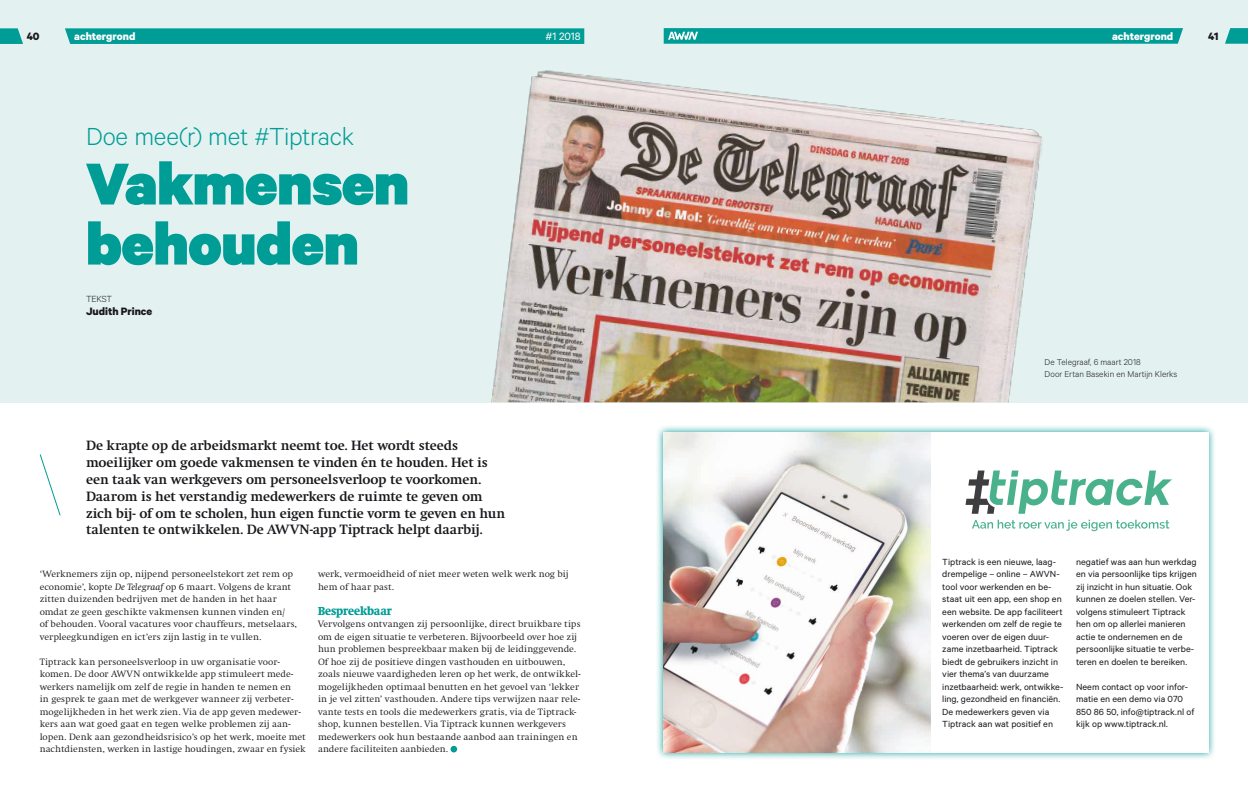
<style>
.page{position:relative;width:1248px;height:794px;background:#fff}
.page>*{position:absolute;margin:0;border:0;box-sizing:border-box;transform-origin:0 0}
.t1{font:900 66.5px/60px "Calibre";letter-spacing:-.005em;color:#009c96}
.t2{font:300 27.7px "Calibre";letter-spacing:-.015em;color:#009c96}
.t3{font:700 14px/16.8px "Swift";letter-spacing:-.01em;color:#1a171c}
.t4{font:700 12px "Calibre";color:#fff}
.t5{font:700 12px "Calibre";color:#1a171c}
.t6{font:700 condensed 12px "Swift";color:#009c96}
.t7{font:12px "Calibre";color:#fff}
.t8{font:10px/12.5px "Calibre";color:#1a171c}
.t9{font:300 10px "Calibre";letter-spacing:-.015em;color:#1a171c}
.t10{font:300 9.5px/12.5px "Swift";letter-spacing:.005em;color:#1a171c}
.t11{font:300 9.5px/12.5px "Calibre";letter-spacing:.005em;color:#1a171c}
.s1{font-weight:400;font-style:italic}
</style>
<div class="page">
<div style="left:0;top:0;width:1247px;height:402px;background:#e3f2f0"></div>
<svg style="left:0;top:28px;width:23px;height:16px"></svg>
<svg style="left:65px;top:28px;width:519px;height:16px;background:#069e98"></svg>
<div style="left:450px;top:746px;width:7px;height:6px;background:#009c96;border-radius:50%"></div>
<svg style="left:39px;top:454px;width:22px;height:62px"></svg>
<svg style="left:663px;top:28px;width:519px;height:16px;background:#0aa09a"></svg>
<svg style="left:1225px;top:28px;width:22px;height:16px"></svg>
<svg style="left:657px;top:426px;width:558px;height:333px;background:#cbe9e8"></svg>
<div style="left:663px;top:432px;width:545px;height:320px;background:#fff"></div>
<img style="left:663px;top:432px;width:267px;height:320px">
<img style="left:491px;top:70px;width:552px;height:332px">
<svg style="left:965px;top:470px;width:206px;height:44px"></svg>
<svg style="left:972px;top:520px;width:197px;height:11px"></svg>
<p class="t4" style="left:74px;top:29px;width:88px">bedrijfs eportage</p>
<p class="t4" style="left:1086px;top:29px;width:88px">bedrijfsreportage</p>
<p class="t5" style="left:27px;top:29px;width:14px">40</p>
<p class="t4" style="left:74px;top:29px;width:63px">achtergrond</p>
<p class="t7" style="left:545px;top:29px;width:37px">#1 2018</p>
<p class="t4" style="left:1112px;top:29px;width:63px">achtergrond</p>
<p class="t5" style="left:1208px;top:29px;width:12px">41</p>
<h2 class="t2" style="left:86px;top:121px;width:269px">Doe mee(r) met #Tiptrack</h2>
<h1 class="t1" style="left:86px;top:151px;width:325px">Vakmensen behouden</h1>
<p class="t9" style="left:86px;top:293px;width:28px">TEKST</p>
<p class="t5" style="left:86px;top:304px;width:68px">Judith Prince</p>
<p class="t3" style="left:86px;top:437px;width:421px">De krapte op de arbeidsmarkt neemt toe. Het wordt steeds moeilijker om goede vakmensen te vinden én te houden. Het is een taak van werkgevers om personeelsverloop te voorkomen.<br>Daarom is het verstandig medewerkers de ruimte te geven om zich bij- of om te scholen, hun eigen functie vorm te geven en hun talenten te ontwikkelen. De AWVN-app Tiptrack helpt daarbij.</p>
<p class="t10" style="left:40px;top:568px;width:259px">‘Werknemers zijn op, nijpend personeelstekort zet rem op economie’, kopte <span class="s1">De Telegraaf</span> op 6 maart. Volgens de krant zitten duizenden bedrijven met de handen in het haar omdat ze geen geschikte vakmensen kunnen vinden en/<br>of behouden. Vooral vacatures voor chauffeurs, metselaars, verpleegkundigen en ict’ers zijn lastig in te vullen.</p>
<p class="t10" style="left:40px;top:656px;width:267px">Tiptrack kan personeelsverloop in uw organisatie voor&shy;komen. De door AWVN ontwikkelde app stimuleert mede&shy;werkers namelijk om zelf de regie in handen te nemen en<br>in gesprek te gaan met de werkgever wanneer zij verbeter&shy;mogelijkheden in het werk zien. Via de app geven medewer&shy;kers aan wat goed gaat en tegen welke problemen zij aan&shy;lopen. Denk aan gezondheidsrisico’s op het werk, moeite met nachtdiensten, werken in lastige houdingen, zwaar en fysiek</p>
<p class="t10" style="left:318px;top:568px;width:252px">werk, vermoeidheid of niet meer weten welk werk nog bij hem of haar past.</p>
<p class="t6" style="left:318px;top:604px;width:75px">Bespreekbaar</p>
<p class="t10" style="left:318px;top:618px;width:264px">Vervolgens ontvangen zij persoonlijke, direct bruikbare tips om de eigen situatie te verbeteren. Bijvoorbeeld over hoe zij hun problemen bespreekbaar maken bij de leidinggevende.<br>Of hoe zij de positieve dingen vasthouden en uitbouwen, zoals nieuwe vaardigheden leren op het werk, de ontwikkel&shy;mogelijkheden optimaal benutten en het gevoel van ‘lekker in je vel zitten’ vasthouden. Andere tips verwijzen naar rele&shy;vante tests en tools die medewerkers gratis, via de Tiptrack&shy;shop, kunnen bestellen. Via Tiptrack kunnen werkgevers medewerkers ook hun bestaande aanbod aan trainingen en andere faciliteiten aanbieden.</p>
<p class="t11" style="left:1044px;top:355px;width:134px">De Telegraaf, 6 maart 2018<br>Door Ertan Basekin en Martijn Klerks</p>
<p class="t8" style="left:942px;top:555px;width:123px">Tiptrack is een nieuwe, laag&shy;drempelige – online – AWVN&shy;tool voor werkenden en be&shy;staat uit een app, een shop en een website. De app faciliteert werkenden om zelf de regie te voeren over de eigen duur&shy;zame inzetbaarheid. Tiptrack biedt de gebruikers inzicht in vier thema’s van duurzame inzetbaarheid: werk, ontwikke&shy;ling, gezondheid en financiën.<br>De medewerkers geven via<br>Tiptrack aan wat positief en</p>
<p class="t8" style="left:1075px;top:555px;width:122px">negatief was aan hun werkdag en via persoonlijke tips krijgen zij inzicht in hun situatie. Ook kunnen ze doelen stellen. Ver&shy;volgens stimuleert Tiptrack hen om op allerlei manieren actie te ondernemen en de persoonlijke situatie te verbe&shy;teren en doelen te bereiken.</p>
<p class="t8" style="left:1075px;top:680px;width:120px">Neem contact op voor infor&shy;matie en een demo via 070<br>850 86 50, info@tiptrack.nl of kijk op www.tiptrack.nl.</p>
</div>
